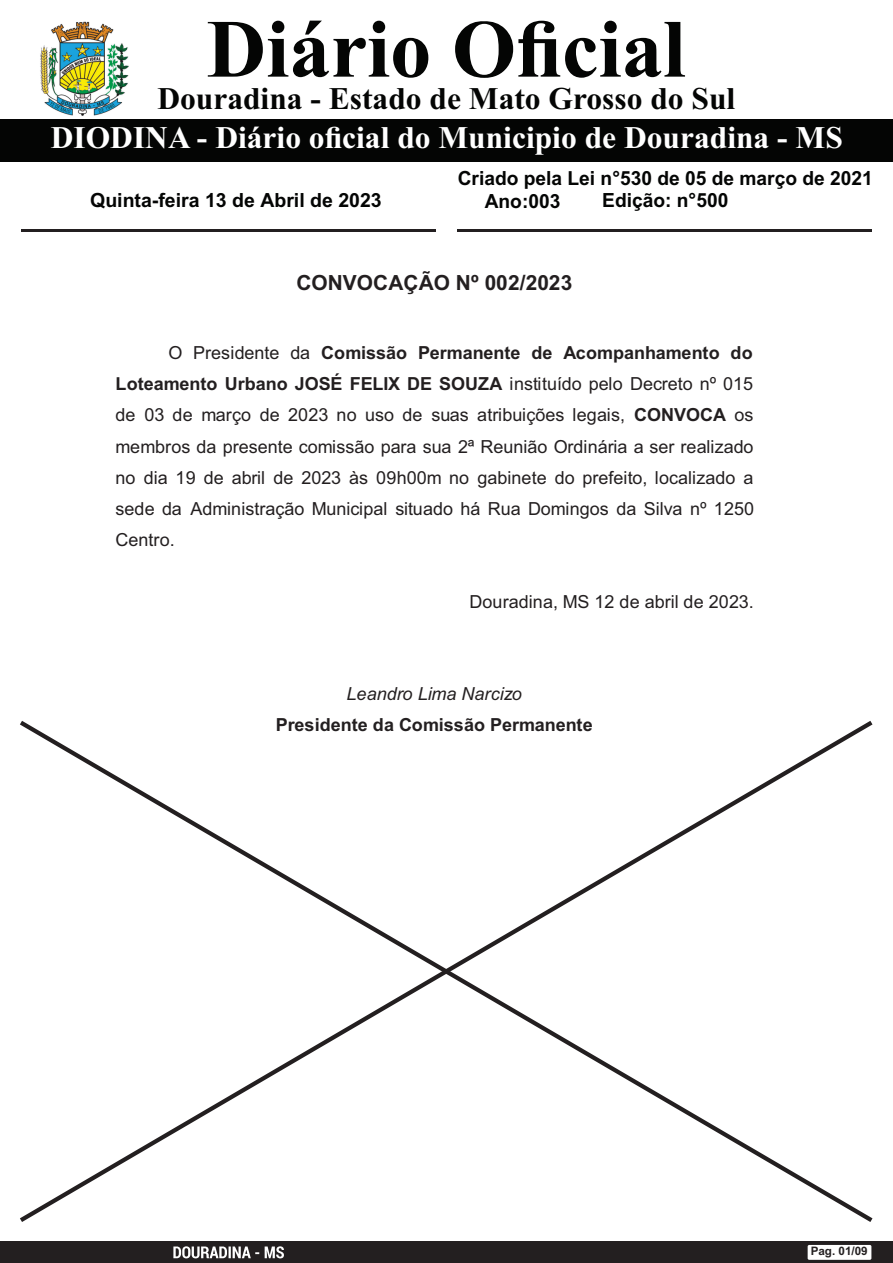
<style>
.page{position:relative;width:893px;height:1263px;background:#fff}
.page>*{position:absolute;margin:0;border:0;box-sizing:border-box;transform-origin:0 0}
.t1{font:700 82.5px "Times New Roman";color:#040504}
.t2{font:700 31.5px "Times New Roman";color:#fff}
.t3{font:700 31.5px "Times New Roman";color:#040504}
.t4{font:700 20.85px "Arial";color:#231f20}
.t5{font:700 19.5px "Arial";color:#040504}
.t6{font:18px/31.2px "Arial";color:#231f20;text-align:justify}
.t7{font:700 18px "Arial";color:#231f20}
.t8{font:italic 18px "Arial";color:#231f20}
.t9{font:700 11.7px "Arial";color:#231f20}
.s1{font-weight:700}
</style>
<div class="page">
<div style="left:0;top:119px;width:893px;height:42px;background:#040504"></div>
<img style="left:40px;top:21px;width:89px;height:95px">
<div style="left:0;top:1242px;width:893px;height:21px;background:#231f20"></div>
<div style="left:808px;top:1245px;width:63px;height:15px;background:#fff;border-radius:2px"></div>
<svg style="left:173px;top:1246px;width:111px;height:12px"></svg>
<hr style="left:21px;top:229px;width:415px;height:3px;background:#231f20">
<hr style="left:457px;top:229px;width:414px;height:3px;background:#231f20">
<svg style="left:20px;top:720px;width:853px;height:502px"></svg>
<h1 class="t1" style="left:207px;top:21px;width:480px">Diário Oficial</h1>
<h2 class="t3" style="left:157px;top:88px;width:579px">Douradina - Estado de Mato Grosso do Sul</h2>
<h2 class="t2" style="left:51px;top:126px;width:793px">DIODINA - Diário oficial do Municipio de Douradina - MS</h2>
<p class="t5" style="left:458px;top:171px;width:417px">Criado pela Lei n°530 de 05 de março de 2021</p>
<p class="t5" style="left:90px;top:193px;width:293px">Quinta-feira 13 de Abril de 2023</p>
<p class="t5" style="left:602px;top:192px;width:128px">Edição: n°500</p>
<p class="t5" style="left:485px;top:194px;width:77px">Ano:003</p>
<p class="t4" style="left:296px;top:275px;width:277px">CONVOCAÇÃO Nº 002/2023</p>
<p class="t6" style="left:116px;top:339px;width:640px;text-indent:53px">O Presidente da <span class="s1">Comissão Permanente de Acompanhamento do Loteamento Urbano JOSÉ FELIX DE SOUZA</span> instituído pelo Decreto nº 015 de 03 de março de 2023 no uso de suas atribuições legais, <span class="s1">CONVOCA</span> os membros da presente comissão para sua 2ª Reunião Ordinária a ser realizado no dia 19 de abril de 2023 às 09h00m no gabinete do prefeito, localizado a sede da Administração Municipal situado há Rua Domingos da Silva nº 1250<br>Centro.</p>
<p class="t6" style="left:470px;top:587px;width:286px">Douradina, MS 12 de abril de 2023.</p>
<p class="t8" style="left:346px;top:687px;width:177px">Leandro Lima Narcizo</p>
<p class="t7" style="left:276px;top:718px;width:318px">Presidente da Comissão Permanente</p>
<p class="t9" style="left:811px;top:1247px;width:59px">Pag. 01/09</p>
</div>
